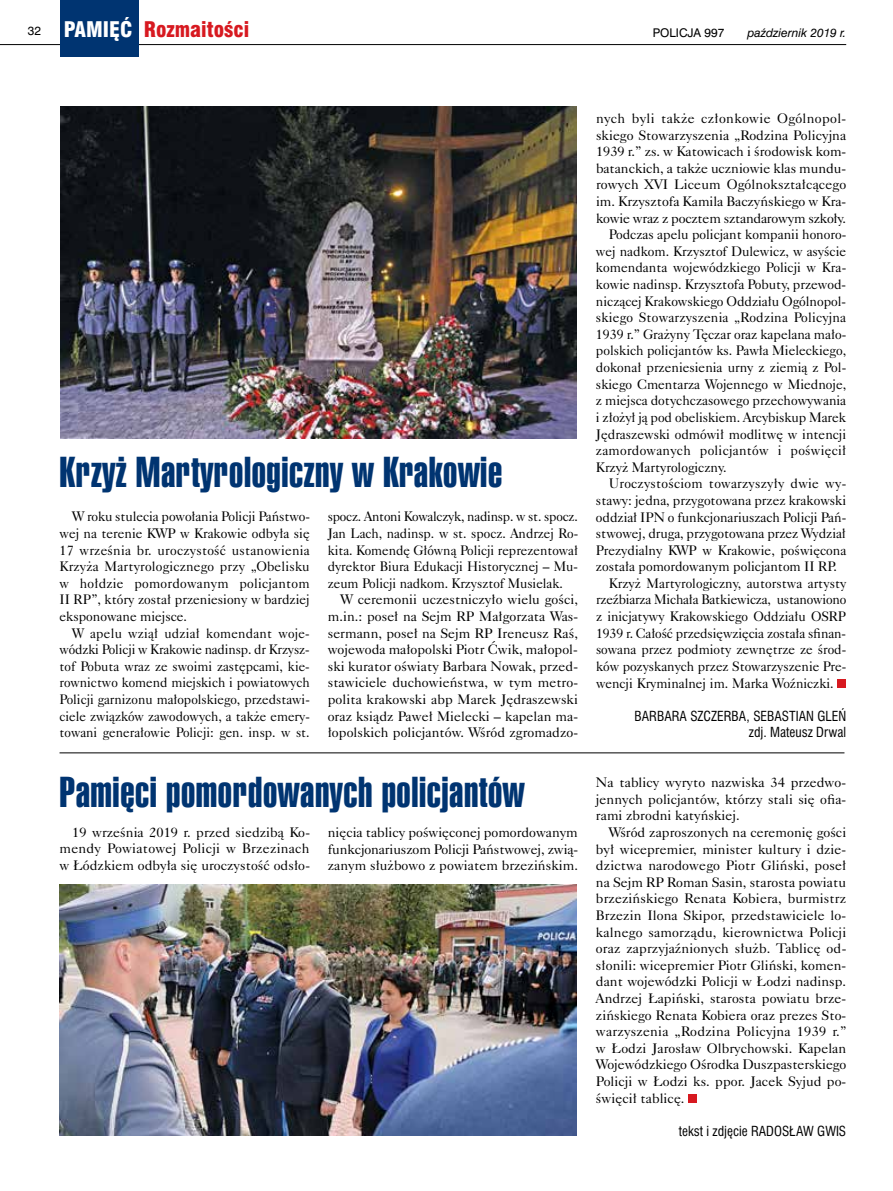
<style>
.page{position:relative;width:893px;height:1191px;background:#fff}
.page>*{position:absolute;margin:0;border:0;box-sizing:border-box;transform-origin:0 0}
.t1{font:42px "Swis 911 X Cm EU";letter-spacing:.015em;color:#003471}
.t2{font:21px "Swis 721 Blk Cn EU";color:#d71920}
.t3{font:13.8px/16.6px "Caslon 540 EU";color:#000;text-align:justify}
.t4{font:13.8px "Caslon 540 EU";letter-spacing:.02em;color:#000}
.t5{font:13.8px "Caslon 540 EU";letter-spacing:.025em;color:#000}
.t6{font:13.5px/16.6px "Swis 721 Cn EU";color:#000;text-align:right}
.t7{font:12px "Swis 721 EU Italic";color:#000}
.t8{font:12px "Swis 721 EU Normal";color:#000}
.s1{font-family:"Swis 721 EU Normal";font-size:12px;color:#000}
.s2{color:#fff}
</style>
<div class="page">
<div style="left:838px;top:679px;width:8px;height:8px;background:#d71920"></div>
<hr style="left:0;top:44px;width:846px;height:1px;background:#000">
<div style="left:60px;top:0;width:78px;height:57px;background:#003471"></div>
<img style="left:60px;top:106px;width:517px;height:332px">
<div style="left:688px;top:1094px;width:9px;height:8px;background:#d71920"></div>
<img style="left:60px;top:884px;width:517px;height:251px">
<hr style="left:60px;top:752px;width:784px;height:1px;background:#000">
<h2 class="t2" style="left:28px;top:16px;width:223px"><span class="s1">32</span> <span class="s2">PAMIĘĆ</span> Rozmaitości</h2>
<p class="t8" style="left:653px;top:25px;width:73px">POLICJA 997</p>
<p class="t7" style="left:747px;top:25px;width:100px">październik 2019 r.</p>
<h1 class="t1" style="left:60px;top:448px;width:444px">Krzyż Martyrologiczny w Krakowie</h1>
<p class="t3" style="left:60px;top:508px;width:252px;text-indent:13px">W roku stulecia powołania Policji Państwo&shy;wej na terenie KWP w Krakowie odbyła się 17 września br. uroczystość ustanowienia Krzyża Martyrologicznego przy „Obelisku w hołdzie pomordowanym policjantom II RP”, który został przeniesiony w bardziej eksponowane miejsce.</p>
<p class="t3" style="left:60px;top:624px;width:252px;text-indent:13px">W apelu wziął udział komendant woje&shy;wódzki Policji w Krakowie nadinsp. dr Krzysz&shy;tof Pobuta wraz ze swoimi zastępcami, kie&shy;rownictwo komend miejskich i powiatowych Policji garnizonu małopolskiego, przedstawi&shy;ciele związków zawodowych, a także emery&shy;towani generałowie Policji: gen. insp. w st.</p>
<p class="t3" style="left:328px;top:508px;width:252px">spocz. Antoni Kowalczyk, nadinsp. w st. spocz.<br>Jan Lach, nadinsp. w st. spocz. Andrzej Ro&shy;kita. Komendę Główną Policji reprezentował dyrektor Biura Edukacji Historycznej – Mu&shy;zeum Policji nadkom. Krzysztof Musielak.</p>
<p class="t3" style="left:328px;top:591px;width:252px;text-indent:13px">W ceremonii uczestniczyło wielu gości, m.in.: poseł na Sejm RP Małgorzata Was&shy;sermann, poseł na Sejm RP Ireneusz Raś, wojewoda małopolski Piotr Ćwik, małopol&shy;ski kurator oświaty Barbara Nowak, przed&shy;stawiciele duchowieństwa, w tym metro&shy;polita krakowski abp Marek Jędraszewski oraz ksiądz Paweł Mielecki – kapelan ma&shy;łopolskich policjantów. Wśród zgromadzo-</p>
<h1 class="t1" style="left:60px;top:768px;width:467px">Pamięci pomordowanych policjantów</h1>
<p class="t3" style="left:60px;top:824px;width:252px;text-indent:13px">19 września 2019 r. przed siedzibą Ko&shy;mendy Powiatowej Policji w Brzezinach w Łódzkiem odbyła się uroczystość odsło-</p>
<p class="t3" style="left:328px;top:824px;width:252px">nięcia tablicy poświęconej pomordowanym funkcjonariuszom Policji Państwowej, zwią&shy;zanym służbowo z powiatem brzezińskim.</p>
<p class="t5" style="left:596px;top:110px;width:252px">nych byli także członkowie Ogólnopol-</p>
<p class="t3" style="left:596px;top:127px;width:252px">skiego Stowarzyszenia „Rodzina Policyjna</p>
<p class="t3" style="left:596px;top:143px;width:252px">1939 r.” zs. w Katowicach i środowisk kom-</p>
<p class="t3" style="left:596px;top:160px;width:252px">batanckich, a także uczniowie klas mundu-</p>
<p class="t3" style="left:596px;top:176px;width:252px">rowych XVI Liceum Ogólnokształcącego</p>
<p class="t3" style="left:596px;top:193px;width:252px">im. Krzysztofa Kamila Baczyńskiego w Kra-</p>
<p class="t3" style="left:596px;top:210px;width:251px">kowie wraz z pocztem sztandarowym szkoły.</p>
<p class="t3" style="left:609px;top:226px;width:239px">Podczas apelu policjant kompanii honoro-</p>
<p class="t3" style="left:596px;top:243px;width:252px">wej nadkom. Krzysztof Dulewicz, w asyście</p>
<p class="t3" style="left:596px;top:259px;width:252px">komendanta wojewódzkiego Policji w Kra-</p>
<p class="t3" style="left:596px;top:276px;width:252px">kowie nadinsp. Krzysztofa Pobuty, przewod-</p>
<p class="t3" style="left:596px;top:293px;width:252px">niczącej Krakowskiego Oddziału Ogólnopol-</p>
<p class="t3" style="left:596px;top:309px;width:252px">skiego Stowarzyszenia „Rodzina Policyjna</p>
<p class="t3" style="left:596px;top:326px;width:252px">1939 r.” Grażyny Tęczar oraz kapelana mało-</p>
<p class="t3" style="left:596px;top:342px;width:252px">polskich policjantów ks. Pawła Mieleckiego,</p>
<p class="t3" style="left:596px;top:359px;width:252px">dokonał przeniesienia urny z ziemią z Pol-</p>
<p class="t3" style="left:596px;top:376px;width:252px">skiego Cmentarza Wojennego w Miednoje,</p>
<p class="t3" style="left:596px;top:392px;width:252px">z miejsca dotychczasowego przechowywania</p>
<p class="t3" style="left:596px;top:409px;width:252px">i złożył ją pod obeliskiem. Arcybiskup Marek</p>
<p class="t3" style="left:596px;top:425px;width:252px">Jędraszewski odmówił modlitwę w intencji</p>
<p class="t4" style="left:596px;top:442px;width:252px">zamordowanych policjantów i poświęcił</p>
<p class="t3" style="left:596px;top:459px;width:132px">Krzyż Martyrologiczny.</p>
<p class="t4" style="left:609px;top:475px;width:239px">Uroczystościom towarzyszyły dwie wy-</p>
<p class="t3" style="left:596px;top:492px;width:252px">stawy: jedna, przygotowana przez krakowski</p>
<p class="t3" style="left:596px;top:508px;width:252px">oddział IPN o funkcjonariuszach Policji Pań-</p>
<p class="t3" style="left:596px;top:525px;width:251px">stwowej, druga, przygotowana przez Wydział</p>
<p class="t3" style="left:596px;top:542px;width:252px">Prezydialny KWP w Krakowie, poświęcona</p>
<p class="t3" style="left:596px;top:558px;width:242px">została pomordowanym policjantom II RP.</p>
<p class="t3" style="left:609px;top:575px;width:239px">Krzyż Martyrologiczny, autorstwa artysty</p>
<p class="t3" style="left:596px;top:591px;width:252px">rzeźbiarza Michała Batkiewicza, ustanowiono</p>
<p class="t3" style="left:596px;top:608px;width:252px">z inicjatywy Krakowskiego Oddziału OSRP</p>
<p class="t3" style="left:596px;top:624px;width:251px">1939 r. Całość przedsięwzięcia została sfinan-</p>
<p class="t3" style="left:596px;top:641px;width:252px">sowana przez podmioty zewnętrze ze środ-</p>
<p class="t3" style="left:596px;top:658px;width:252px">ków pozyskanych przez Stowarzyszenie Pre-</p>
<p class="t3" style="left:596px;top:674px;width:239px">wencji Kryminalnej im. Marka Woźniczki.</p>
<p class="t6" style="left:635px;top:707px;width:213px">BARBARA SZCZERBA, SEBASTIAN GLEŃ zdj. Mateusz Drwal</p>
<p class="t3" style="left:596px;top:774px;width:252px">Na tablicy wyryto nazwiska 34 przedwo&shy;jennych policjantów, którzy stali się ofia&shy;rami zbrodni katyńskiej.</p>
<p class="t3" style="left:596px;top:824px;width:252px;text-indent:13px">Wśród zaproszonych na ceremonię gości był wicepremier, minister kultury i dzie&shy;dzictwa narodowego Piotr Gliński, poseł na Sejm RP Roman Sasin, starosta powiatu brzezińskiego Renata Kobiera, burmistrz Brzezin Ilona Skipor, przedstawiciele lo&shy;kalnego samorządu, kierownictwa Policji oraz zaprzyjaźnionych służb. Tablicę od&shy;słonili: wicepremier Piotr Gliński, komen&shy;dant wojewódzki Policji w Łodzi nadinsp.<br>Andrzej Łapiński, starosta powiatu brze&shy;zińskiego Renata Kobiera oraz prezes Sto&shy;warzyszenia „Rodzina Policyjna 1939 r.” w Łodzi Jarosław Olbrychowski. Kapelan Wojewódzkiego Ośrodka Duszpasterskiego Policji w Łodzi ks. ppor. Jacek Syjud po&shy;święcił tablicę.</p>
<p class="t6" style="left:679px;top:1122px;width:169px">tekst i zdjęcie RADOSŁAW GWIS</p>
</div>
